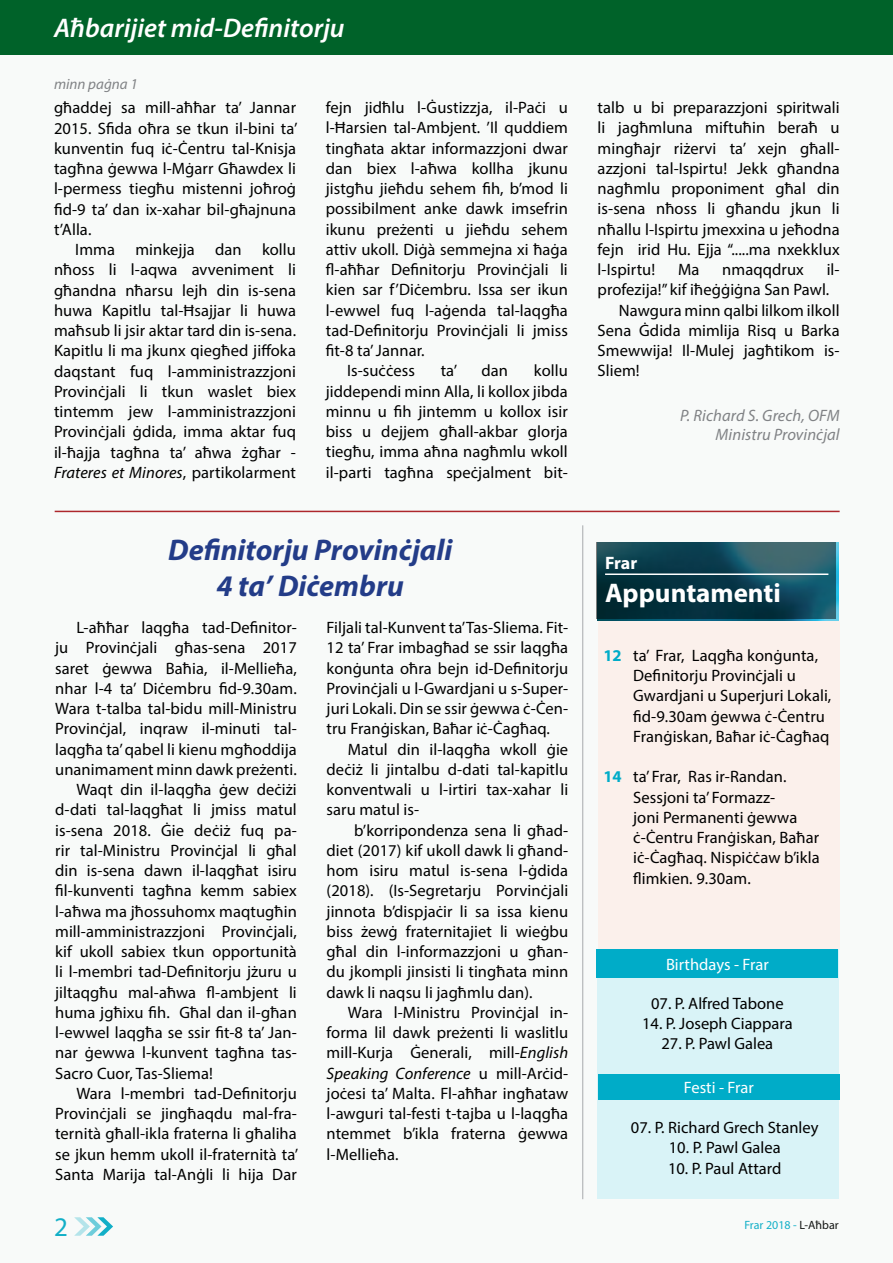
<style>
.page{position:relative;width:893px;height:1263px;background:#f8faf9}
.page>*{position:absolute;margin:0;border:0;box-sizing:border-box;transform-origin:0 0}
.t1{font:italic 700 30px/36px "Myriad Pro";color:#233c88;text-align:center}
.t2{font:italic 600 27px "Myriad Pro";color:#fff}
.t3{font:700 27px "Myriad Pro";color:#fff}
.t4{font:27px "Myriad Pro";color:#00acc8}
.t5{font:700 18px "Myriad Pro";color:#fff}
.t6{font:16.5px/20.2px "Myriad Pro";letter-spacing:.005em;color:#000;text-align:justify}
.t7{font:italic 16.5px/19.8px "Myriad Pro";letter-spacing:.005em;color:#808285;text-align:right}
.t8{font:16.5px "Myriad Pro";color:#fff}
.t9{font:italic 15px "Myriad Pro";color:#808285}
.t10{font:12px "Myriad Pro";color:#00acc8}
.s1{font-style:italic}
.s2{font-weight:700;color:#00acc8}
.s3{color:#000}
</style>
<div class="page">
<hr style="left:582px;top:525px;width:1px;height:674px;background:#a7a9ac">
<div style="left:0;top:0;width:893px;height:54px;background:#006229"></div>
<hr style="left:55px;top:511px;width:785px;height:1px;background:#ad272c">
<div style="left:598px;top:621px;width:241px;height:328px;background:#fbf0eb"></div>
<img style="left:598px;top:542px;width:240px;height:78px">
<svg style="left:596px;top:542px;width:239px;height:77px;background:#114351"></svg>
<hr style="left:605px;top:573px;width:223px;height:2px;background:#fff">
<div style="left:597px;top:949px;width:242px;height:249px;background:#d9f3f7"></div>
<div style="left:597px;top:949px;width:241px;height:29px;background:#00acc8"></div>
<div style="left:598px;top:1074px;width:242px;height:25px;background:#00acc8"></div>
<h2 class="t2" style="left:54px;top:11px;width:292px">Aħbarijiet mid-Definitorju</h2>
<p class="t9" style="left:54px;top:75px;width:85px">minn paġna 1</p>
<p class="t6" style="left:54px;top:97px;width:245px">għaddej sa mill-aħħar ta’ Jannar 2015. Sfida oħra se tkun il-bini ta’ kunventin fuq iċ-Ċentru tal-Knisja tagħna ġewwa l-Mġarr Għawdex li l-permess tiegħu mistenni joħroġ fid-9 ta’ dan ix-xahar bil-għajnuna t’Alla.</p>
<p class="t6" style="left:54px;top:239px;width:244px;text-indent:21px">Imma minkejja dan kollu nħoss li l-aqwa avveniment li għandna nħarsu lejh din is-sena huwa Kapitlu tal-Ħsajjar li huwa maħsub li jsir aktar tard din is-sena.<br>Kapitlu li ma jkunx qiegħed jiffoka daqstant fuq l-amministrazzjoni Provinċjali li tkun waslet biex tintemm jew l-amministrazzjoni Provinċjali ġdida, imma aktar fuq il-ħajja tagħna ta’ aħwa żgħar - <span class="s1">Frateres et Minores</span>, partikolarment</p>
<p class="t6" style="left:326px;top:97px;width:244px">fejn jidħlu l-Ġustizzja, il-Paċi u</p>
<p class="t6" style="left:326px;top:118px;width:244px">l-Ħarsien tal-Ambjent. ’Il quddiem</p>
<p class="t6" style="left:326px;top:138px;width:244px">tingħata aktar informazzjoni dwar</p>
<p class="t6" style="left:326px;top:158px;width:244px">dan biex l-aħwa kollha jkunu</p>
<p class="t6" style="left:326px;top:178px;width:244px">jistgħu jieħdu sehem fih, b’mod li</p>
<p class="t6" style="left:326px;top:198px;width:244px">possibilment anke dawk imsefrin</p>
<p class="t6" style="left:326px;top:219px;width:244px">ikunu preżenti u jieħdu sehem</p>
<p class="t6" style="left:326px;top:239px;width:244px">attiv ukoll. Diġà semmejna xi ħaġa</p>
<p class="t6" style="left:326px;top:259px;width:244px">fl-aħħar Definitorju Provinċjali li</p>
<p class="t6" style="left:326px;top:279px;width:244px">kien sar f’Diċembru. Issa ser ikun</p>
<p class="t6" style="left:326px;top:300px;width:244px">l-ewwel fuq l-aġenda tal-laqgħa</p>
<p class="t6" style="left:326px;top:320px;width:244px">tad-Definitorju Provinċjali li jmiss</p>
<p class="t6" style="left:326px;top:340px;width:100px">fit-8 ta’ Jannar.</p>
<p class="t6" style="left:347px;top:360px;width:69px">Is-suċċess</p>
<p class="t6" style="left:441px;top:360px;width:18px">ta’</p>
<p class="t6" style="left:481px;top:360px;width:28px">dan</p>
<p class="t6" style="left:326px;top:360px;width:244px;text-indent:208px">kollu jiddependi minn Alla, li kollox jibda minnu u fih jintemm u kollox isir biss u dejjem għall-akbar glorja tiegħu, imma aħna nagħmlu wkoll il-parti tagħna speċjalment bit-</p>
<h1 class="t1" style="left:168px;top:531px;width:286px">Definitorju Provinċjali<br>4 ta’ Diċembru</h1>
<p class="t6" style="left:76px;top:617px;width:222px">L-aħħar laqgħa tad-Definitor-</p>
<p class="t6" style="left:55px;top:637px;width:243px">ju Provinċjali għas-sena 2017</p>
<p class="t6" style="left:55px;top:658px;width:243px">saret ġewwa Baħia, il-Mellieħa,</p>
<p class="t6" style="left:55px;top:678px;width:243px">nhar l-4 ta’ Diċembru fid-9.30am.</p>
<p class="t6" style="left:55px;top:698px;width:243px">Wara t-talba tal-bidu mill-Ministru</p>
<p class="t6" style="left:55px;top:718px;width:243px">Provinċjal, inqraw il-minuti tal-</p>
<p class="t6" style="left:55px;top:739px;width:243px">laqgħa ta’ qabel li kienu mgħoddija</p>
<p class="t6" style="left:55px;top:759px;width:243px">unanimament minn dawk preżenti.</p>
<p class="t6" style="left:76px;top:779px;width:222px">Waqt din il-laqgħa ġew deċiżi</p>
<p class="t6" style="left:55px;top:799px;width:243px">d-dati tal-laqgħat li jmiss matul</p>
<p class="t6" style="left:55px;top:820px;width:243px">is-sena 2018. Ġie deċiż fuq pa-</p>
<p class="t6" style="left:55px;top:840px;width:243px">rir tal-Ministru Provinċjal li għal</p>
<p class="t6" style="left:55px;top:860px;width:243px">din is-sena dawn il-laqgħat isiru</p>
<p class="t6" style="left:55px;top:880px;width:243px">fil-kunventi tagħna kemm sabiex</p>
<p class="t6" style="left:55px;top:901px;width:243px">l-aħwa ma jħossuhomx maqtugħin</p>
<p class="t6" style="left:55px;top:921px;width:243px">mill-amministrazzjoni Provinċjali,</p>
<p class="t6" style="left:55px;top:941px;width:243px">kif ukoll sabiex tkun opportunità</p>
<p class="t6" style="left:55px;top:961px;width:243px">li l-membri tad-Definitorju jżuru u</p>
<p class="t6" style="left:55px;top:982px;width:243px">jiltaqgħu mal-aħwa fl-ambjent li</p>
<p class="t6" style="left:55px;top:1002px;width:243px">huma jgħixu fih. Għal dan il-għan</p>
<p class="t6" style="left:55px;top:1022px;width:243px">l-ewwel laqgħa se ssir fit-8 ta’ Jan-</p>
<p class="t6" style="left:55px;top:1042px;width:243px">nar ġewwa l-kunvent tagħna tas-</p>
<p class="t6" style="left:55px;top:1063px;width:159px">Sacro Cuor, Tas-Sliema!</p>
<p class="t6" style="left:76px;top:1083px;width:222px">Wara l-membri tad-Definitorju</p>
<p class="t6" style="left:55px;top:1103px;width:243px">Provinċjali se jingħaqdu mal-fra-</p>
<p class="t6" style="left:55px;top:1123px;width:243px">ternità għall-ikla fraterna li għaliha</p>
<p class="t6" style="left:55px;top:1144px;width:245px">se jkun hemm ukoll il-fraternità ta’</p>
<p class="t6" style="left:55px;top:1164px;width:243px">Santa Marija tal-Anġli li hija Dar</p>
<p class="t6" style="left:327px;top:617px;width:243px">Filjali tal-Kunvent ta’Tas-Sliema. Fit-12 ta’ Frar imbagħad se ssir laqgħa konġunta oħra bejn id-Definitorju Provinċjali u l-Gwardjani u s-Super&shy;juri Lokali. Din se ssir ġewwa ċ-Ċen&shy;tru Franġiskan, Baħar iċ-Ċagħaq.</p>
<p class="t6" style="left:327px;top:739px;width:243px;text-indent:21px">Matul din il-laqgħa wkoll ġie deċiż li jintalbu d-dati tal-kapitlu konventwali u l-irtiri tax-xahar li saru matul is-</p>
<p class="t6" style="left:327px;top:820px;width:243px;text-indent:27px">b’korripondenza sena li għad&shy;diet (2017) kif ukoll dawk li għand&shy;hom isiru matul is-sena l-ġdida (2018). (Is-Segretarju Porvinċjali jinnota b’dispjaċir li sa issa kienu biss żewġ fraternitajiet li wieġbu għal din l-informazzjoni u għan&shy;du jkompli jinsisti li tingħata minn dawk li naqsu li jagħmlu dan).</p>
<p class="t6" style="left:327px;top:1002px;width:243px;text-indent:21px">Wara l-Ministru Provinċjal in&shy;forma lil dawk preżenti li waslitlu mill-Kurja Ġenerali, mill-<span class="s1">English Speaking Conference</span> u mill-Arċid&shy;joċesi ta’ Malta. Fl-aħħar ingħataw l-awguri tal-festi t-tajba u l-laqgħa ntemmet b’ikla fraterna ġewwa l-Mellieħa.</p>
<p class="t6" style="left:598px;top:97px;width:244px">talb u bi preparazzjoni spiritwali li jagħmluna miftuħin beraħ u mingħajr riżervi ta’ xejn għall&shy;azzjoni tal-Ispirtu! Jekk għandna nagħmlu proponiment għal din is-sena nħoss li għandu jkun li nħallu l-Ispirtu jmexxina u jeħodna fejn irid Hu. Ejja “.....ma nxekklux l-Ispirtu!</p>
<p class="t6" style="left:678px;top:259px;width:23px">Ma</p>
<p class="t6" style="left:722px;top:259px;width:83px">nmaqqdrux</p>
<p class="t6" style="left:827px;top:259px;width:14px">il-</p>
<p class="t6" style="left:598px;top:279px;width:233px">profezija!” kif iħeġġiġna San Pawl.</p>
<p class="t6" style="left:619px;top:300px;width:222px">Nawgura minn qalbi lilkom ilkoll</p>
<p class="t6" style="left:598px;top:320px;width:244px">Sena Ġdida mimlija Risq u Barka</p>
<p class="t6" style="left:598px;top:340px;width:244px">Smewwija! Il-Mulej jagħtikom is-</p>
<p class="t6" style="left:598px;top:360px;width:44px">Sliem!</p>
<p class="t7" style="left:680px;top:405px;width:161px">P. Richard S. Grech, OFM<br>Ministru Provinċjal</p>
<p class="t5" style="left:605px;top:551px;width:34px">Frar</p>
<h2 class="t3" style="left:605px;top:575px;width:177px">Appuntamenti</h2>
<p class="t6" style="left:633px;top:645px;width:200px;text-align:left;text-indent:-30px"><span class="s2">12</span> ta’ Frar, Laqgħa konġunta,<br>Definitorju Provinċjali u<br>Gwardjani u Superjuri Lokali, fid-9.30am ġewwa ċ-Ċentru<br>Franġiskan, Baħar iċ-Ċagħaq</p>
<p class="t6" style="left:633px;top:766px;width:188px;text-align:left;text-indent:-30px"><span class="s2">14</span> ta’ Frar, Ras ir-Randan.<br>Sessjoni ta’ Formazz-<br>joni Permanenti ġewwa ċ-Ċentru Franġiskan, Baħar iċ-Ċagħaq. Nispiċċaw b’ikla flimkien. 9.30am.</p>
<p class="t8" style="left:666px;top:954px;width:104px">Birthdays - Frar</p>
<p class="t6" style="left:651px;top:993px;width:134px">07. P. Alfred Tabone</p>
<p class="t6" style="left:642px;top:1013px;width:152px">14. P. Joseph Ciappara</p>
<p class="t6" style="left:661px;top:1033px;width:113px">27. P. Pawl Galea</p>
<p class="t8" style="left:684px;top:1077px;width:71px">Festi - Frar</p>
<p class="t6" style="left:631px;top:1117px;width:189px">07. P. Richard Grech Stanley</p>
<p class="t6" style="left:669px;top:1137px;width:113px">10. P. Pawl Galea</p>
<p class="t6" style="left:668px;top:1158px;width:115px">10. P. Paul Attard</p>
<h2 class="t4" style="left:54px;top:1210px;width:15px">2</h2>
<p class="t10" style="left:744px;top:1218px;width:96px">Frar 2018 - <span class="s3">L-Aħbar</span></p>
</div>
